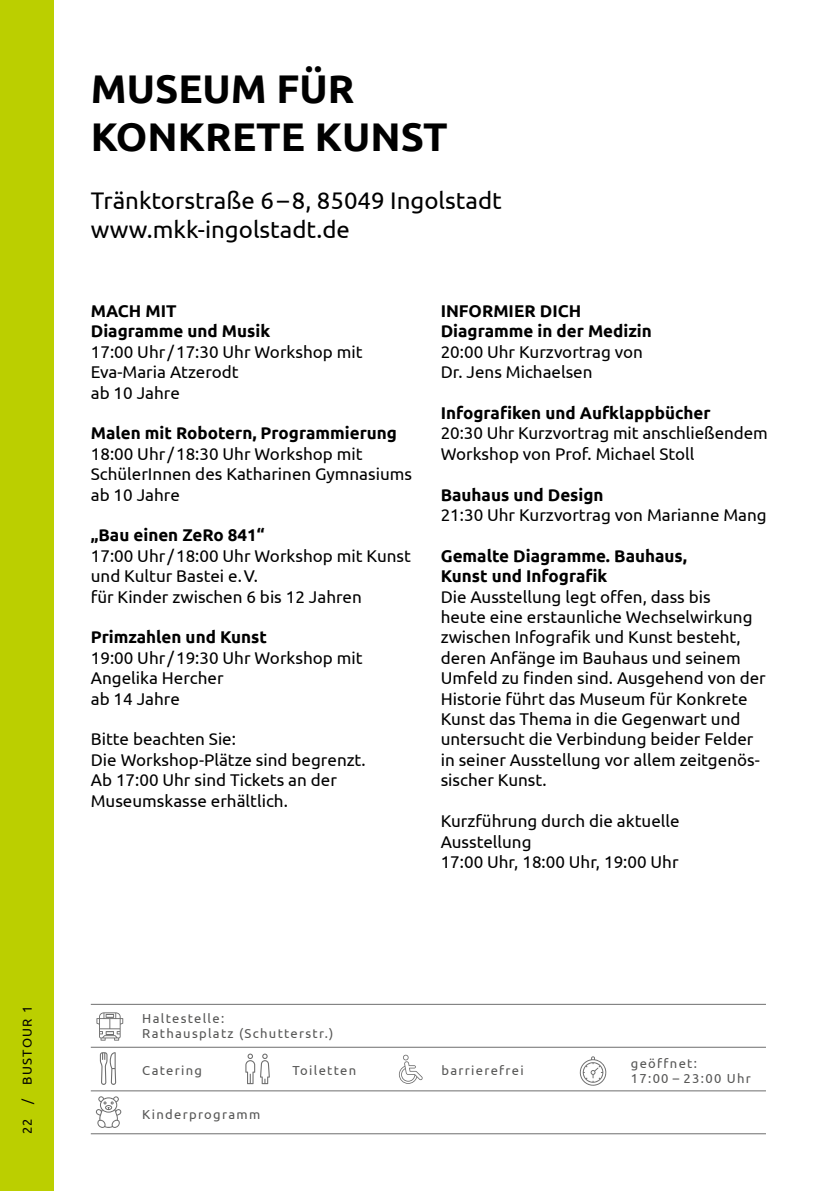
<style>
.page{position:relative;width:840px;height:1191px;background:#fff}
.page>*{position:absolute;margin:0;border:0;box-sizing:border-box;transform-origin:0 0}
.t1{font:700 40px/48px "Ubuntu";color:#000}
.t2{font:24px/28.8px "Ubuntu";color:#000}
.t3{font:17px/20.4px "Ubuntu";color:#000}
.t4{font:700 17px/20.4px "Ubuntu";color:#000}
.t5{font:13px/15.6px "Ubuntu";letter-spacing:.1em;color:#565655}
.t6{font:13px "Ubuntu";letter-spacing:.1em;color:#000}
</style>
<div class="page">
<div style="left:0;top:0;width:54px;height:1191px;background:#bbcf00"></div>
<svg style="left:579px;top:1056px;width:28px;height:30px"></svg>
<hr style="left:91px;top:1003px;width:674px;height:1px;background:#6e6e6e">
<hr style="left:91px;top:1046px;width:674px;height:1px;background:#6e6e6e">
<hr style="left:91px;top:1090px;width:674px;height:1px;background:#6e6e6e">
<hr style="left:91px;top:1133px;width:674px;height:1px;background:#6e6e6e">
<svg style="left:100px;top:1052px;width:16px;height:33px"></svg>
<svg style="left:245px;top:1053px;width:25px;height:31px"></svg>
<svg style="left:398px;top:1054px;width:24px;height:29px"></svg>
<svg style="left:95px;top:1096px;width:27px;height:32px"></svg>
<svg style="left:96px;top:1012px;width:27px;height:28px"></svg>
<p class="t6" style="left:19px;top:1134px;width:130px;rotate:-90deg">22 / BUSTOUR 1</p>
<h1 class="t1" style="left:91px;top:64px;width:358px">MUSEUM FÜR<br>KONKRETE KUNST</h1>
<h2 class="t2" style="left:91px;top:185px;width:412px">Tränktorstraße 6–8, 85049 Ingolstadt www.mkk-ingolstadt.de</h2>
<p class="t4" style="left:91px;top:300px;width:181px">MACH MIT<br>Diagramme und Musik</p>
<p class="t3" style="left:91px;top:341px;width:273px">17:00 Uhr/17:30 Uhr Workshop mit<br>Eva-Maria Atzerodt<br>ab 10 Jahre</p>
<p class="t4" style="left:91px;top:423px;width:307px">Malen mit Robotern, Programmierung</p>
<p class="t3" style="left:91px;top:443px;width:322px">18:00 Uhr/18:30 Uhr Workshop mit<br>SchülerInnen des Katharinen Gymnasiums ab 10 Jahre</p>
<p class="t4" style="left:91px;top:525px;width:175px">„Bau einen ZeRo 841“</p>
<p class="t3" style="left:91px;top:545px;width:321px">17:00 Uhr/18:00 Uhr Workshop mit Kunst und Kultur Bastei e.V.<br>für Kinder zwischen 6 bis 12 Jahren</p>
<p class="t4" style="left:91px;top:627px;width:177px">Primzahlen und Kunst</p>
<p class="t3" style="left:91px;top:647px;width:273px">19:00 Uhr/19:30 Uhr Workshop mit<br>Angelika Hercher<br>ab 14 Jahre</p>
<p class="t3" style="left:91px;top:728px;width:276px">Bitte beachten Sie:<br>Die Workshop-Plätze sind begrenzt.<br>Ab 17:00 Uhr sind Tickets an der<br>Museumskasse erhältlich.</p>
<p class="t4" style="left:440px;top:300px;width:212px">INFORMIER DICH<br>Diagramme in der Medizin</p>
<p class="t3" style="left:440px;top:341px;width:204px">20:00 Uhr Kurzvortrag von<br>Dr. Jens Michaelsen</p>
<p class="t4" style="left:440px;top:402px;width:271px">Infografiken und Aufklappbücher</p>
<p class="t3" style="left:440px;top:422px;width:328px">20:30 Uhr Kurzvortrag mit anschließendem<br>Workshop von Prof. Michael Stoll</p>
<p class="t4" style="left:440px;top:484px;width:164px">Bauhaus und Design</p>
<p class="t3" style="left:440px;top:504px;width:327px">21:30 Uhr Kurzvortrag von Marianne Mang</p>
<p class="t4" style="left:440px;top:545px;width:248px">Gemalte Diagramme. Bauhaus,<br>Kunst und Infografik</p>
<p class="t3" style="left:440px;top:586px;width:326px">Die Ausstellung legt offen, dass bis<br>heute eine erstaunliche Wechselwirkung zwischen Infografik und Kunst besteht, deren Anfänge im Bauhaus und seinem Umfeld zu finden sind. Ausgehend von der Historie führt das Museum für Konkrete Kunst das Thema in die Gegenwart und untersucht die Verbindung beider Felder in seiner Ausstellung vor allem zeitgenös&shy;sischer Kunst.</p>
<p class="t3" style="left:440px;top:810px;width:240px">Kurzführung durch die aktuelle<br>Ausstellung<br>17:00 Uhr, 18:00 Uhr, 19:00 Uhr</p>
<p class="t5" style="left:142px;top:1009px;width:192px">Haltestelle:<br>Rathausplatz (Schutterstr.)</p>
<p class="t5" style="left:142px;top:1062px;width:61px">Catering</p>
<p class="t5" style="left:292px;top:1062px;width:65px">Toiletten</p>
<p class="t5" style="left:441px;top:1062px;width:84px">barrierefrei</p>
<p class="t5" style="left:142px;top:1106px;width:119px">Kinderprogramm</p>
<p class="t5" style="left:630px;top:1055px;width:121px">geöffnet:<br>17:00 – 23:00 Uhr</p>
</div>
